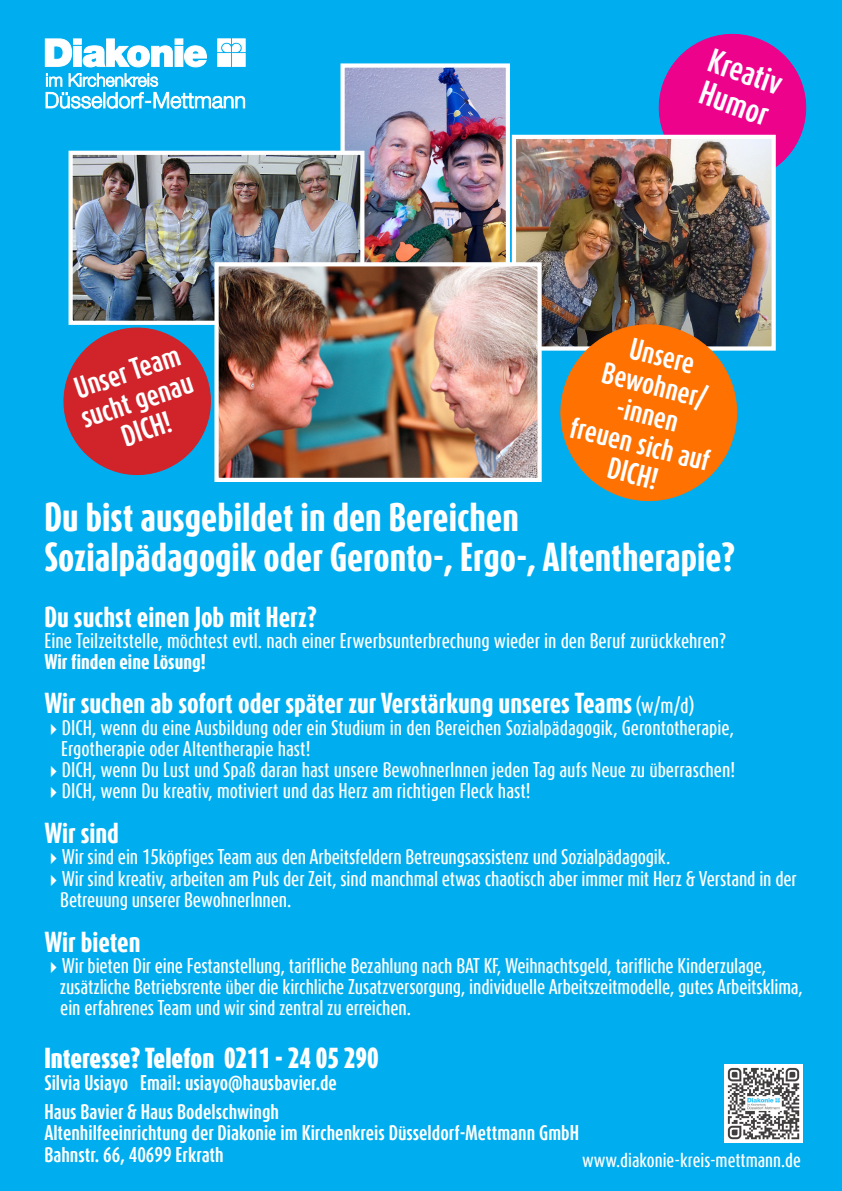
<style>
.page{position:relative;width:842px;height:1191px;background:#00aeef}
.page>*{position:absolute;margin:0;border:0;box-sizing:border-box;transform-origin:0 0}
.t1{font:800 33.5px "Dax Compact Offc";color:#fff}
.t2{font:700 28.1px "Dax Compact Offc";color:#fff}
.t3{font:700 25.2px/30.3px "Dax Compact Offc";color:#fff;text-align:center}
.t4{font:800 24px "Dax Compact Offc";color:#fff}
.t5{font:900 24px "Dax Compact Offc";color:#fff}
.t6{font:500 17.7px "Dax Compact Offc";letter-spacing:-.01em;color:#fff}
.t7{font:700 17.7px "Dax Compact Offc";color:#fff}
.t8{font:800 17.7px "Dax Compact Offc";color:#fff}
.t9{font:500 16.8px "Dax Compact Offc";color:#fff}
.s1{font-weight:500;font-size:18.2px}
</style>
<div class="page">
<svg style="left:45px;top:38px;width:201px;height:71px"></svg>
<div style="left:217px;top:53px;width:14px;height:14px;background:#fff;border:1px solid #fff"></div>
<div style="left:232px;top:53px;width:14px;height:14px;background:#fff;border:1px solid #fff"></div>
<img style="left:725px;top:1064px;width:77px;height:78px">
<svg style="left:650px;top:25px;width:165px;height:165px;background:#9740af"></svg>
<img style="left:345px;top:68px;width:160px;height:194px">
<div style="left:340px;top:63px;width:170px;height:226px;border:4px solid #fff"></div>
<img style="left:74px;top:156px;width:285px;height:163px">
<div style="left:69px;top:151px;width:295px;height:174px;border:4px solid #fff"></div>
<img style="left:517px;top:140px;width:254px;height:206px">
<div style="left:512px;top:135px;width:264px;height:216px;border:4px solid #fff"></div>
<img style="left:219px;top:267px;width:318px;height:210px">
<div style="left:214px;top:262px;width:328px;height:220px;border:4px solid #fff"></div>
<svg style="left:551px;top:315px;width:195px;height:195px;background:#ad7a40"></svg>
<svg style="left:55px;top:319px;width:164px;height:164px;background:#915871"></svg>
<p class="t3" style="left:67px;top:376px;width:118px;rotate:-19deg">Unser Team sucht genau<br>DICH!</p>
<p class="t2" style="left:716px;top:41px;width:78px;rotate:20deg">Kreativ</p>
<p class="t2" style="left:708px;top:74px;width:72px;rotate:20deg">Humor</p>
<p class="t3" style="left:634px;top:333px;width:67px;rotate:14deg">Unsere</p>
<p class="t3" style="left:606px;top:357px;width:109px;rotate:14deg">Bewohner/</p>
<p class="t3" style="left:621px;top:392px;width:64px;rotate:14deg">-innen</p>
<p class="t3" style="left:574px;top:412px;width:145px;rotate:14deg">freuen sich auf<br>DICH!</p>
<p class="t1" style="left:44px;top:494px;width:476px">Du bist ausgebildet in den Bereichen</p>
<p class="t1" style="left:44px;top:535px;width:693px">Sozialpädagogik oder Geronto-, Ergo-, Altentherapie?</p>
<p class="t4" style="left:44px;top:600px;width:274px">Du suchst einen Job mit Herz?</p>
<p class="t6" style="left:44px;top:628px;width:684px">Eine Teilzeitstelle, möchtest evtl. nach einer Erwerbsunterbrechung wieder in den Beruf zurückkehren?</p>
<p class="t8" style="left:44px;top:649px;width:163px">Wir finden eine Lösung!</p>
<p class="t4" style="left:44px;top:687px;width:652px">Wir suchen ab sofort oder später zur Verstärkung unseres Teams <span class="s1">(w/m/d)</span></p>
<p class="t6" style="left:44px;top:715px;width:691px">✔DICH, wenn du eine Ausbildung oder ein Studium in den Bereichen Sozialpädagogik, Gerontotherapie,</p>
<p class="t6" style="left:61px;top:736px;width:251px">Ergotherapie oder Altentherapie hast!</p>
<p class="t6" style="left:44px;top:758px;width:692px">✔DICH, wenn Du Lust und Spaß daran hast unsere BewohnerInnen jeden Tag aufs Neue zu überraschen!</p>
<p class="t6" style="left:44px;top:779px;width:488px">✔DICH, wenn Du kreativ, motiviert und das Herz am richtigen Fleck hast!</p>
<p class="t4" style="left:44px;top:817px;width:76px">Wir sind</p>
<p class="t6" style="left:44px;top:845px;width:627px">✔Wir sind ein 15köpfiges Team aus den Arbeitsfeldern Betreungsassistenz und Sozialpädagogik.</p>
<p class="t6" style="left:44px;top:866px;width:754px">✔Wir sind kreativ, arbeiten am Puls der Zeit, sind manchmal etwas chaotisch aber immer mit Herz &amp; Verstand in der</p>
<p class="t6" style="left:60px;top:887px;width:232px">Betreuung unserer BewohnerInnen.</p>
<p class="t4" style="left:44px;top:925px;width:98px">Wir bieten</p>
<p class="t6" style="left:44px;top:953px;width:723px">✔Wir bieten Dir eine Festanstellung, tarifliche Bezahlung nach BAT KF, Weihnachtsgeld, tarifliche Kinderzulage,</p>
<p class="t6" style="left:60px;top:975px;width:744px">zusätzliche Betriebsrente über die kirchliche Zusatzversorgung, individuelle Arbeitszeitmodelle, gutes Arbeitsklima,</p>
<p class="t6" style="left:60px;top:996px;width:352px">ein erfahrenes Team und wir sind zentral zu erreichen.</p>
<p class="t5" style="left:44px;top:1042px;width:336px">Interesse? Telefon 0211 - 24 05 290</p>
<p class="t7" style="left:44px;top:1070px;width:294px">Silvia Usiayo Email: usiayo@hausbavier.de</p>
<p class="t7" style="left:44px;top:1100px;width:236px">Haus Bavier &amp; Haus Bodelschwingh</p>
<p class="t7" style="left:44px;top:1121px;width:536px">Altenhilfeeinrichtung der Diakonie im Kirchenkreis Düsseldorf-Mettmann GmbH</p>
<p class="t7" style="left:44px;top:1142px;width:181px">Bahnstr. 66, 40699 Erkrath</p>
<p class="t9" style="left:582px;top:1149px;width:220px">www.diakonie-kreis-mettmann.de</p>
</div>
